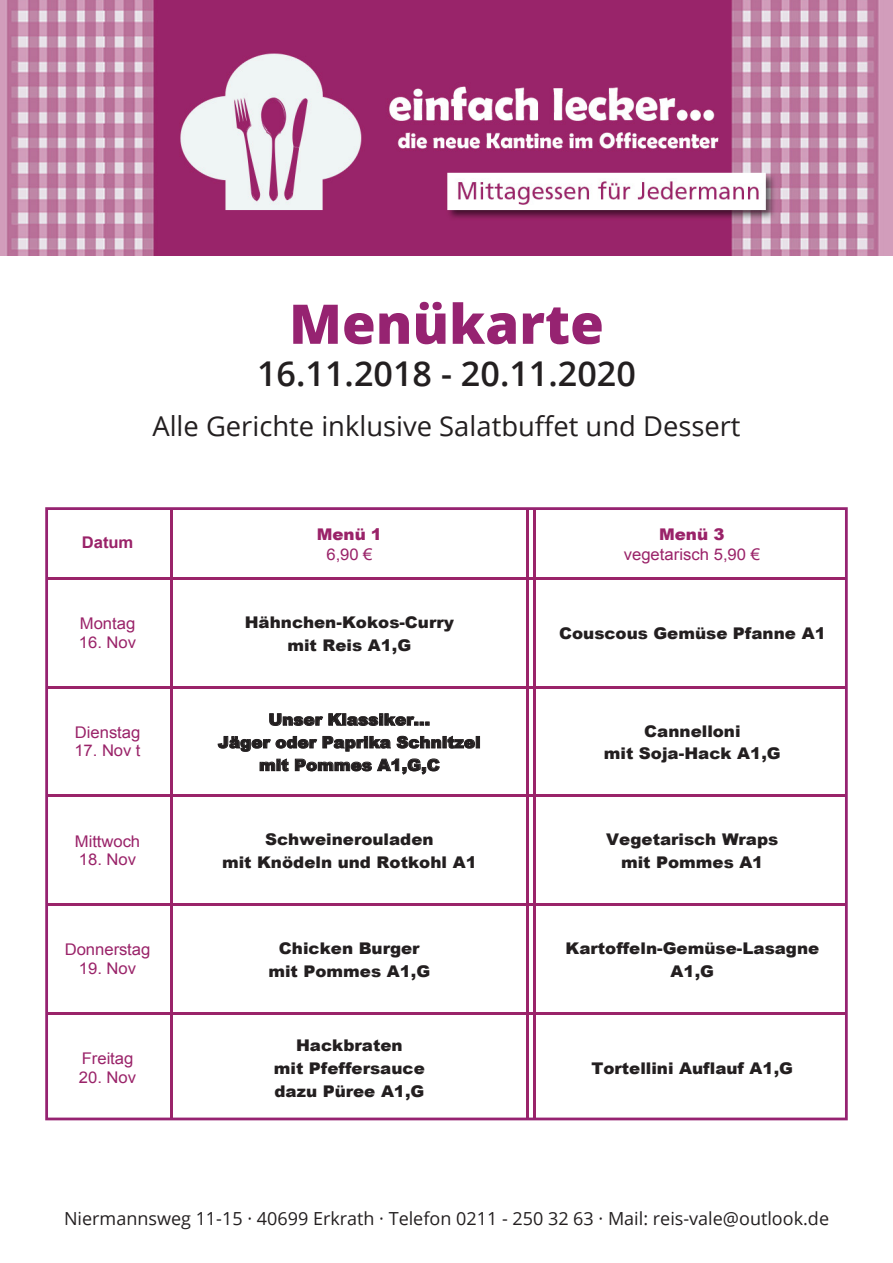
<style>
.page{position:relative;width:893px;height:1263px;background:#fff}
.page>*{position:absolute;margin:0;border:0;box-sizing:border-box;transform-origin:0 0}
.t1{font:800 54.75px "Open Sans";color:#962371}
.t2{font:600 34.2px "Open Sans";color:#231f20}
.t3{font:27.3px "Open Sans";color:#231f20}
.t4{font:18px "Open Sans";color:#231f20}
.t5{font:900 16.05px/22.6px "Arial";color:#231f20;text-align:center}
.t6{font:16.05px "Arial";letter-spacing:-.005em;color:#9a2369}
.t7{font:900 16.05px "Arial";color:#9a2369}
.t8{font:700 16.05px "Arial";color:#9a2369}
</style>
<div class="page">
<img style="left:0;top:0;width:893px;height:255px">
<hr style="left:170px;top:509px;width:3px;height:68px;background:#9a2369">
<hr style="left:526px;top:509px;width:3px;height:68px;background:#9a2369">
<hr style="left:533px;top:509px;width:3px;height:68px;background:#9a2369">
<hr style="left:47px;top:577px;width:123px;height:3px;background:#9a2369">
<hr style="left:173px;top:577px;width:353px;height:3px;background:#9a2369">
<svg style="left:526px;top:577px;width:10px;height:3px"></svg>
<hr style="left:536px;top:577px;width:310px;height:3px;background:#9a2369">
<hr style="left:170px;top:580px;width:3px;height:106px;background:#9a2369">
<hr style="left:526px;top:580px;width:3px;height:106px;background:#9a2369">
<hr style="left:533px;top:580px;width:3px;height:106px;background:#9a2369">
<hr style="left:47px;top:686px;width:123px;height:2px;background:#9a2369">
<hr style="left:173px;top:686px;width:353px;height:2px;background:#9a2369">
<svg style="left:526px;top:686px;width:10px;height:3px"></svg>
<hr style="left:536px;top:686px;width:310px;height:2px;background:#9a2369">
<hr style="left:170px;top:689px;width:3px;height:105px;background:#9a2369">
<hr style="left:526px;top:689px;width:3px;height:105px;background:#9a2369">
<hr style="left:533px;top:689px;width:3px;height:105px;background:#9a2369">
<hr style="left:47px;top:794px;width:123px;height:3px;background:#9a2369">
<hr style="left:173px;top:794px;width:353px;height:3px;background:#9a2369">
<svg style="left:526px;top:794px;width:10px;height:3px"></svg>
<hr style="left:536px;top:794px;width:310px;height:3px;background:#9a2369">
<hr style="left:170px;top:797px;width:3px;height:106px;background:#9a2369">
<hr style="left:526px;top:797px;width:3px;height:106px;background:#9a2369">
<hr style="left:533px;top:797px;width:3px;height:106px;background:#9a2369">
<hr style="left:47px;top:903px;width:123px;height:3px;background:#9a2369">
<hr style="left:173px;top:903px;width:353px;height:3px;background:#9a2369">
<svg style="left:526px;top:903px;width:10px;height:3px"></svg>
<hr style="left:536px;top:903px;width:310px;height:3px;background:#9a2369">
<hr style="left:170px;top:906px;width:3px;height:106px;background:#9a2369">
<hr style="left:526px;top:906px;width:3px;height:106px;background:#9a2369">
<hr style="left:533px;top:906px;width:3px;height:106px;background:#9a2369">
<hr style="left:47px;top:1012px;width:123px;height:3px;background:#9a2369">
<hr style="left:173px;top:1012px;width:353px;height:3px;background:#9a2369">
<svg style="left:526px;top:1012px;width:10px;height:3px"></svg>
<hr style="left:536px;top:1012px;width:310px;height:3px;background:#9a2369">
<hr style="left:170px;top:1015px;width:3px;height:104px;background:#9a2369">
<hr style="left:526px;top:1015px;width:3px;height:104px;background:#9a2369">
<hr style="left:533px;top:1015px;width:3px;height:104px;background:#9a2369">
<div style="left:45px;top:507px;width:803px;height:613px;border:3px solid #962371"></div>
<h1 class="t1" style="left:289px;top:282px;width:316px">Menükarte</h1>
<h2 class="t2" style="left:257px;top:350px;width:380px">16.11.2018 - 20.11.2020</h2>
<h3 class="t3" style="left:152px;top:407px;width:590px">Alle Gerichte inklusive Salatbuffet und Dessert</h3>
<p class="t8" style="left:82px;top:532px;width:53px">Datum</p>
<p class="t6" style="left:80px;top:613px;width:57px">Montag</p>
<p class="t6" style="left:79px;top:631px;width:59px">16. Nov</p>
<p class="t6" style="left:75px;top:722px;width:67px">Dienstag</p>
<p class="t6" style="left:74px;top:740px;width:68px">17. Nov t</p>
<p class="t6" style="left:75px;top:830px;width:67px">Mittwoch</p>
<p class="t6" style="left:79px;top:849px;width:59px">18. Nov</p>
<p class="t7" style="left:317px;top:523px;width:67px">Menü 1</p>
<p class="t6" style="left:326px;top:544px;width:48px">6,90 €</p>
<p class="t7" style="left:659px;top:523px;width:67px">Menü 3</p>
<p class="t6" style="left:624px;top:544px;width:138px">vegetarisch 5,90 €</p>
<p class="t5" style="left:245px;top:610px;width:211px">Hähnchen-Kokos-Curry mit Reis A1,G</p>
<p class="t5" style="left:559px;top:622px;width:268px">Couscous Gemüse Pfanne A1</p>
<p class="t5" style="left:218px;top:708px;width:264px">Unser Klassiker…<br>Jäger oder Paprika Schnitzel mit Pommes A1,G,C</p>
<p class="t5" style="left:604px;top:719px;width:178px">Cannelloni<br>mit Soja-Hack A1,G</p>
<p class="t5" style="left:222px;top:828px;width:256px">Schweinerouladen<br>mit Knödeln und Rotkohl A1</p>
<p class="t5" style="left:606px;top:828px;width:174px">Vegetarisch Wraps mit Pommes A1</p>
<p class="t6" style="left:65px;top:939px;width:87px">Donnerstag</p>
<p class="t6" style="left:79px;top:958px;width:59px">19. Nov</p>
<p class="t6" style="left:82px;top:1048px;width:53px">Freitag</p>
<p class="t6" style="left:79px;top:1066px;width:59px">20. Nov</p>
<p class="t5" style="left:268px;top:936px;width:163px">Chicken Burger mit Pommes A1,G</p>
<p class="t5" style="left:566px;top:936px;width:255px">Kartoffeln-Gemüse-Lasagne<br>A1,G</p>
<p class="t5" style="left:274px;top:1034px;width:152px">Hackbraten<br>mit Pfeffersauce dazu Püree A1,G</p>
<p class="t5" style="left:591px;top:1056px;width:203px">Tortellini Auflauf A1,G</p>
<p class="t4" style="left:64px;top:1206px;width:767px">Niermannsweg 11-15 · 40699 Erkrath · Telefon 0211 - 250 32 63 · Mail: reis-vale@outlook.de</p>
</div>
